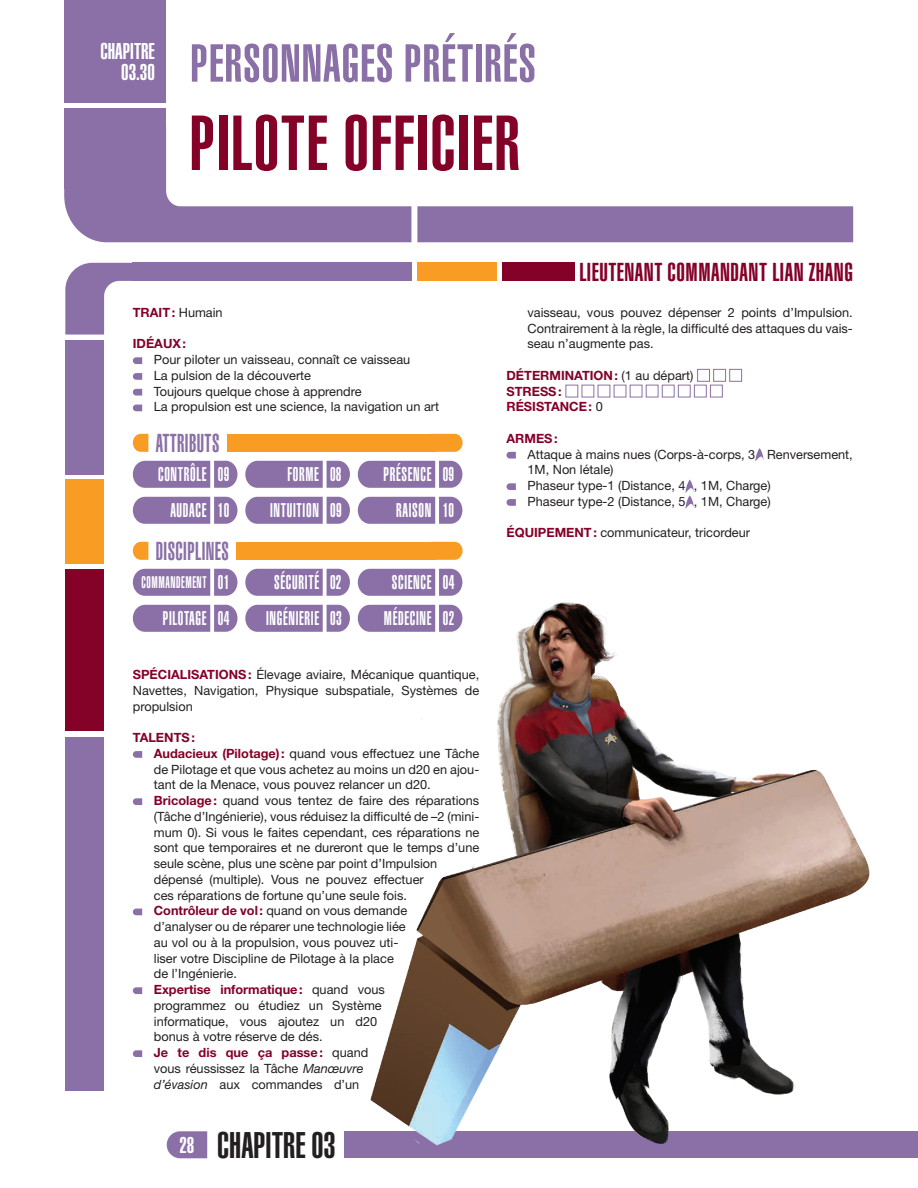
<style>
.page{position:relative;width:918px;height:1188px;background:#fff}
.page>*{position:absolute;margin:0;border:0;box-sizing:border-box;transform-origin:0 0}
.t1{font:900 extra-condensed 76.5px "Helvetica";letter-spacing:.02em;color:#840128}
.t2{font:900 extra-condensed 52.5px "Helvetica";letter-spacing:.02em;color:#8a70a6}
.t3{font:900 extra-condensed 36.45px "Helvetica";color:#231f20}
.t4{font:900 extra-condensed 25.5px "Helvetica";letter-spacing:.02em;color:#840128}
.t5{font:900 extra-condensed 25.5px "Helvetica";letter-spacing:.02em;color:#8a70a6;scale:.87 1}
.t6{font:900 extra-condensed 22.5px/21px "Helvetica";color:#fff;text-align:right}
.t7{font:900 extra-condensed 19.5px "Helvetica";letter-spacing:.04em;color:#fff;scale:.87 1}
.t8{font:900 extra-condensed 16.5px "Helvetica";letter-spacing:.04em;color:#fff;scale:.81 1}
.t9{font:12.75px/15.8px "Helvetica Neue LT Std";color:#231f20}
.t10{font:700 12.75px/15.8px "Helvetica Neue LT Std";color:#840128}
.s1{font-weight:400;color:#231f20}
.s2{font-size:19.5px}
.s3{font-weight:700;color:#840128}
.s4{font-style:italic}
.s5{font-size:22.5px;color:#fff}
</style>
<div class="page">
<div style="left:64px;top:0;width:102px;height:103px;background:#8a70a6"></div>
<div style="left:417px;top:206px;width:436px;height:36px;background:#8a70a6"></div>
<svg style="left:64px;top:126px;width:347px;height:116px"></svg>
<div style="left:64px;top:108px;width:102px;height:80px;background:#8a70a6"></div>
<svg style="left:167px;top:1131px;width:40px;height:27px"></svg>
<div style="left:344px;top:1131px;width:574px;height:27px;background:#8a70a6"></div>
<div style="left:417px;top:263px;width:80px;height:18px;background:#f89c24"></div>
<img style="left:330px;top:602px;width:540px;height:544px">
<div style="left:502px;top:263px;width:73px;height:18px;background:#840128"></div>
<div style="left:65px;top:340px;width:39px;height:134px;background:#8a70a6"></div>
<div style="left:132px;top:263px;width:279px;height:18px;background:#8a70a6"></div>
<svg style="left:65px;top:263px;width:67px;height:72px"></svg>
<div style="left:65px;top:479px;width:39px;height:85px;background:#f89c24"></div>
<div style="left:65px;top:569px;width:39px;height:162px;background:#840128"></div>
<div style="left:65px;top:737px;width:39px;height:354px;background:#8a70a6"></div>
<svg style="left:133px;top:357px;width:9px;height:7px"></svg>
<svg style="left:133px;top:373px;width:9px;height:7px"></svg>
<svg style="left:133px;top:389px;width:9px;height:7px"></svg>
<svg style="left:133px;top:405px;width:9px;height:6px"></svg>
<svg style="left:133px;top:434px;width:15px;height:18px"></svg>
<svg style="left:436px;top:434px;width:27px;height:18px"></svg>
<div style="left:227px;top:434px;width:209px;height:18px;background:#f89c24"></div>
<svg style="left:133px;top:461px;width:104px;height:27px;background:#947cad"></svg>
<svg style="left:245px;top:461px;width:105px;height:27px;background:#957dae"></svg>
<svg style="left:358px;top:461px;width:104px;height:27px;background:#947cad"></svg>
<svg style="left:133px;top:497px;width:104px;height:27px;background:#947cad"></svg>
<svg style="left:245px;top:497px;width:105px;height:27px;background:#957dae"></svg>
<svg style="left:358px;top:497px;width:104px;height:27px;background:#947cad"></svg>
<svg style="left:133px;top:542px;width:15px;height:18px"></svg>
<svg style="left:436px;top:542px;width:27px;height:18px"></svg>
<div style="left:236px;top:542px;width:200px;height:18px;background:#f89c24"></div>
<svg style="left:133px;top:569px;width:104px;height:27px;background:#947cad"></svg>
<svg style="left:245px;top:569px;width:105px;height:27px;background:#957dae"></svg>
<svg style="left:358px;top:569px;width:104px;height:27px;background:#947cad"></svg>
<svg style="left:133px;top:605px;width:104px;height:27px;background:#947cad"></svg>
<svg style="left:245px;top:605px;width:105px;height:27px;background:#957dae"></svg>
<svg style="left:358px;top:605px;width:104px;height:27px;background:#947cad"></svg>
<svg style="left:133px;top:751px;width:9px;height:7px"></svg>
<svg style="left:133px;top:798px;width:9px;height:7px"></svg>
<svg style="left:133px;top:909px;width:9px;height:6px"></svg>
<svg style="left:133px;top:987px;width:9px;height:7px"></svg>
<svg style="left:133px;top:1050px;width:9px;height:7px"></svg>
<div style="left:697px;top:369px;width:13px;height:13px;border:1px solid #8a70a6"></div>
<div style="left:713px;top:369px;width:13px;height:13px;border:1px solid #8a70a6"></div>
<div style="left:729px;top:369px;width:13px;height:13px;border:1px solid #8a70a6"></div>
<div style="left:566px;top:385px;width:12px;height:12px;border:1px solid #8a70a6"></div>
<div style="left:582px;top:385px;width:12px;height:12px;border:1px solid #8a70a6"></div>
<div style="left:598px;top:385px;width:12px;height:12px;border:1px solid #8a70a6"></div>
<div style="left:614px;top:385px;width:12px;height:12px;border:1px solid #8a70a6"></div>
<div style="left:630px;top:385px;width:12px;height:12px;border:1px solid #8a70a6"></div>
<div style="left:646px;top:385px;width:12px;height:12px;border:1px solid #8a70a6"></div>
<div style="left:662px;top:385px;width:13px;height:12px;border:1px solid #8a70a6"></div>
<div style="left:678px;top:385px;width:13px;height:12px;border:1px solid #8a70a6"></div>
<div style="left:694px;top:385px;width:13px;height:12px;border:1px solid #8a70a6"></div>
<div style="left:710px;top:385px;width:13px;height:12px;border:1px solid #8a70a6"></div>
<svg style="left:507px;top:452px;width:9px;height:7px"></svg>
<svg style="left:755px;top:448px;width:9px;height:14px"></svg>
<svg style="left:507px;top:483px;width:9px;height:7px"></svg>
<svg style="left:507px;top:499px;width:9px;height:7px"></svg>
<svg style="left:686px;top:480px;width:8px;height:28px"></svg>
<h3 class="t6" style="left:100px;top:41px;width:56px">CHAPITRE<br>03.30</h3>
<h2 class="t2" style="left:190px;top:33px;width:347px">PERSONNAGES PRÉTIRÉS</h2>
<h1 class="t1" style="left:190px;top:99px;width:332px">PILOTE OFFICIER</h1>
<h3 class="t4" style="left:579px;top:257px;width:275px">LIEUTENANT COMMANDANT LIAN ZHANG</h3>
<p class="t10" style="left:133px;top:304px;width:91px">TRAIT: <span class="s1">Humain</span></p>
<p class="t10" style="left:133px;top:336px;width:55px">IDÉAUX:</p>
<p class="t9" style="left:154px;top:351px;width:287px">Pour piloter un vaisseau, connaît ce vaisseau<br>La pulsion de la découverte<br>Toujours quelque chose à apprendre<br>La propulsion est une science, la navigation un art</p>
<h3 class="t5" style="left:156px;top:428px;width:75px">ATTRIBUTS</h3>
<h3 class="t7" style="left:158px;top:463px;width:83px">CONTRÔLE 09</h3>
<h3 class="t7" style="left:288px;top:463px;width:63px">FORME 08</h3>
<h3 class="t7" style="left:384px;top:463px;width:83px">PRÉSENCE 09</h3>
<h3 class="t7" style="left:170px;top:499px;width:69px">AUDACE 10</h3>
<h3 class="t7" style="left:270px;top:499px;width:84px">INTUITION 09</h3>
<h3 class="t7" style="left:396px;top:499px;width:68px">RAISON 10</h3>
<h3 class="t5" style="left:156px;top:536px;width:86px">DISCIPLINES</h3>
<p class="t8" style="left:142px;top:573px;width:110px">COMMANDEMENT <span class="s2">01</span></p>
<h3 class="t7" style="left:274px;top:571px;width:79px">SÉCURITÉ 02</h3>
<h3 class="t7" style="left:392px;top:571px;width:73px">SCIENCE 04</h3>
<h3 class="t7" style="left:163px;top:607px;width:78px">PILOTAGE 04</h3>
<h3 class="t7" style="left:266px;top:607px;width:89px">INGÉNIERIE 03</h3>
<h3 class="t7" style="left:384px;top:607px;width:82px">MÉDECINE 02</h3>
<p class="t9" style="left:133px;top:666px;width:348px;text-align:justify"><span class="s3">SPÉCIALISATIONS:</span> Élevage aviaire, Mécanique quantique, Navettes, Navigation, Physique subspatiale, Systèmes de propulsion</p>
<p class="t9" style="left:154px;top:729px;width:327px;text-indent:-21px"><span class="s3">TALENTS:<br>Audacieux (Pilotage):</span> quand vous effectuez une Tâche de Pilotage et que vous achetez au moins un d20 en ajou&shy;tant de la Menace, vous pouvez relancer un d20.<br><span class="s3">Bricolage:</span> quand vous tentez de faire des réparations (Tâche d’Ingénierie), vous réduisez la difficulté de –2 (mini&shy;mum 0). Si vous le faites cependant, ces réparations ne sont que temporaires et ne dureront que le temps d’une seule scène, plus une scène par point d’Impulsion dépensé (multiple). Vous ne pouvez effectuer<br>ces réparations de fortune qu’une seule fois.<br><span class="s3">Contrôleur de vol:</span> quand on vous demande<br>d’analyser ou de réparer une technologie liée<br>au vol ou à la propulsion, vous pouvez uti-<br>liser votre Discipline de Pilotage à la place<br>de l’Ingénierie.<br><span class="s3">Expertise informatique:</span> quand vous<br>programmez ou étudiez un Système<br>informatique, vous ajoutez un d20<br>bonus à votre réserve de dés.<br><span class="s3">Je te dis que ça passe:</span> quand<br>vous réussissez la Tâche <span class="s4">Manœuvre<br>d’évasion</span> aux commandes d’un</p>
<h3 class="t3" style="left:179px;top:1124px;width:158px"><span class="s5">28</span> CHAPITRE 03</h3>
<p class="t9" style="left:528px;top:304px;width:327px;text-align:justify">vaisseau, vous pouvez dépenser 2 points d’Impulsion.<br>Contrairement à la règle, la difficulté des attaques du vais&shy;seau n’augmente pas.</p>
<p class="t10" style="left:507px;top:367px;width:188px">DÉTERMINATION: <span class="s1">(1 au départ)<br></span>STRESS:<br>RÉSISTANCE: <span class="s1">0</span></p>
<p class="t10" style="left:507px;top:430px;width:53px">ARMES:</p>
<p class="t9" style="left:528px;top:446px;width:327px">Attaque à mains nues (Corps-à-corps, 3 Renversement, 1M, Non létale)<br>Phaseur type-1 (Distance, 4 , 1M, Charge)<br>Phaseur type-2 (Distance, 5 , 1M, Charge)</p>
<p class="t9" style="left:507px;top:525px;width:245px"><span class="s3">ÉQUIPEMENT:</span> communicateur, tricordeur</p>
</div>
